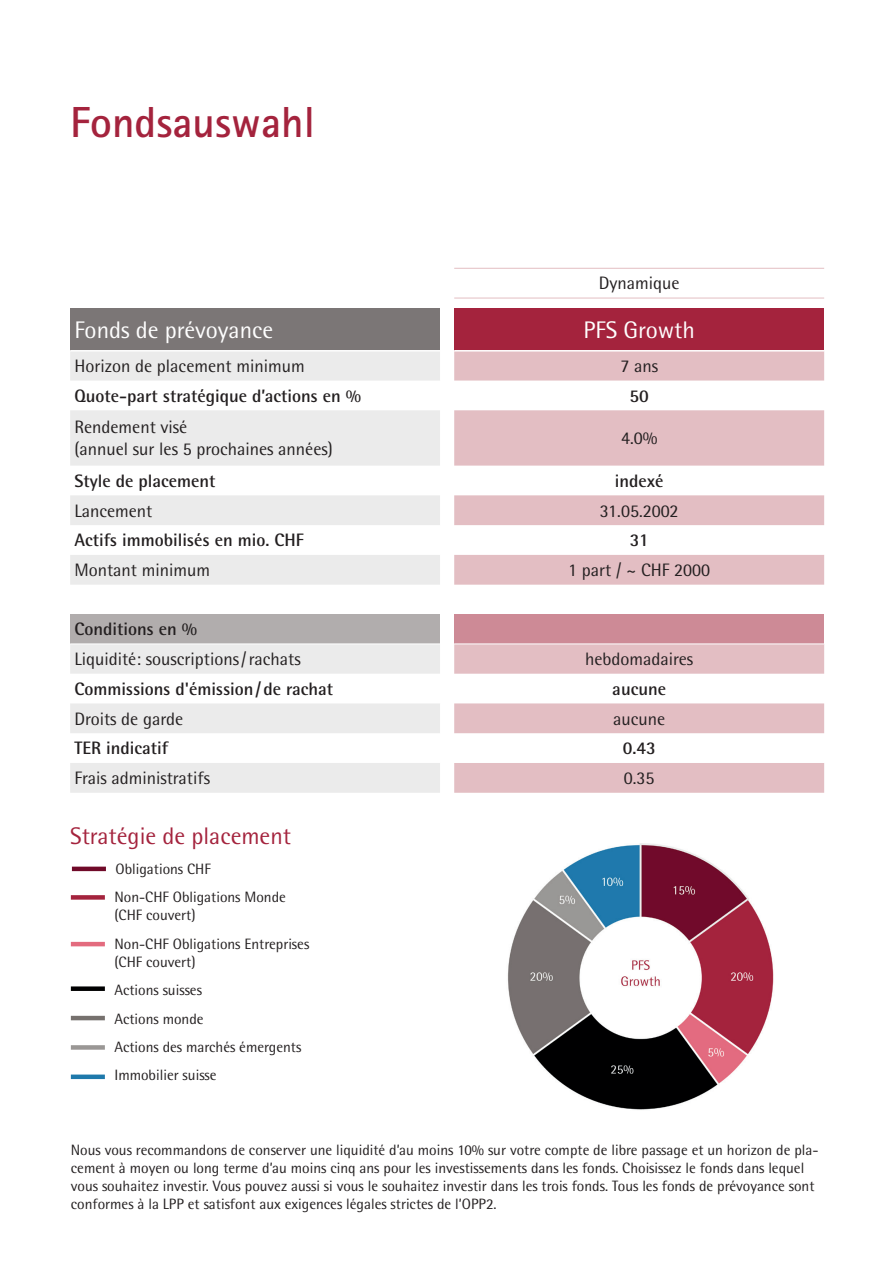
<style>
.page{position:relative;width:893px;height:1263px;background:#fff}
.page>*{position:absolute;margin:0;border:0;box-sizing:border-box;transform-origin:0 0}
.t1{font:700 43.5px "Rotis Sans Serif Std";color:#a4233d}
.t2{font:24px "Rotis Semi Sans Pro";color:#fff}
.t3{font:24px "Rotis Semi Sans Pro";color:#a4233d}
.t4{font:18px/21.6px "Rotis Semi Sans Pro";color:#231f20}
.t5{font:700 18px "Rotis Semi Sans Pro";color:#231f20}
.t6{font:15px/18px "Rotis Semi Sans Pro";color:#231f20}
</style>
<div class="page">
<div style="left:70px;top:309px;width:370px;height:42px;background:#7b7676"></div>
<div style="left:454px;top:309px;width:370px;height:42px;background:#a4233d"></div>
<svg style="left:70px;top:352px;width:370px;height:441px;fill:#ebebeb"></svg>
<svg style="left:454px;top:351px;width:370px;height:442px;fill:#e3bec3"></svg>
<div style="left:70px;top:614px;width:370px;height:30px;background:#b1adad"></div>
<div style="left:454px;top:614px;width:370px;height:30px;background:#cd8a96"></div>
<hr style="left:70px;top:350px;width:370px;height:1px;background:#fff">
<hr style="left:454px;top:350px;width:370px;height:1px;background:#fff">
<hr style="left:70px;top:643px;width:370px;height:1px;background:#fff">
<hr style="left:454px;top:643px;width:370px;height:1px;background:#fff">
<hr style="left:454px;top:268px;width:370px;height:1px;background:#e3bec3">
<hr style="left:454px;top:298px;width:370px;height:1px;background:#e3bec3">
<img style="left:507px;top:843px;width:267px;height:267px">
<hr style="left:72px;top:867px;width:34px;height:4px;background:#700a29">
<div style="left:71px;top:895px;width:34px;height:5px;background:#a4233d"></div>
<hr style="left:71px;top:1016px;width:34px;height:4px;background:#76716e">
<div style="left:71px;top:1045px;width:34px;height:5px;background:#9a9795"></div>
<div style="left:71px;top:1074px;width:34px;height:5px;background:#1e79ab"></div>
<div style="left:71px;top:986px;width:34px;height:5px;background:#000001"></div>
<hr style="left:71px;top:942px;width:34px;height:4px;background:#e36b7e">
<h1 class="t1" style="left:70px;top:95px;width:246px">Fondsauswahl</h1>
<p class="t4" style="left:599px;top:273px;width:82px">Dynamique</p>
<h2 class="t2" style="left:74px;top:316px;width:200px">Fonds de prévoyance</h2>
<h2 class="t2" style="left:583px;top:316px;width:113px">PFS Growth</h2>
<p class="t4" style="left:74px;top:355px;width:232px">Horizon de placement minimum</p>
<p class="t4" style="left:620px;top:355px;width:39px">7 ans</p>
<p class="t5" style="left:74px;top:385px;width:288px">Quote-part stratégique d’actions en %</p>
<p class="t5" style="left:629px;top:385px;width:21px">50</p>
<p class="t4" style="left:74px;top:417px;width:260px">Rendement visé<br>(annuel sur les 5 prochaines années)</p>
<p class="t4" style="left:621px;top:427px;width:38px">4.0%</p>
<p class="t5" style="left:74px;top:470px;width:143px">Style de placement</p>
<p class="t5" style="left:615px;top:470px;width:50px">indexé</p>
<p class="t4" style="left:74px;top:500px;width:80px">Lancement</p>
<p class="t4" style="left:600px;top:500px;width:80px">31.05.2002</p>
<p class="t5" style="left:74px;top:529px;width:231px">Actifs immobilisés en mio. CHF</p>
<p class="t5" style="left:630px;top:529px;width:20px">31</p>
<p class="t4" style="left:74px;top:559px;width:137px">Montant minimum</p>
<p class="t4" style="left:568px;top:559px;width:144px">1 part / ~ CHF 2000</p>
<p class="t5" style="left:74px;top:618px;width:124px">Conditions en %</p>
<p class="t4" style="left:74px;top:648px;width:228px">Liquidité: souscriptions/rachats</p>
<p class="t4" style="left:585px;top:648px;width:110px">hebdomadaires</p>
<p class="t5" style="left:74px;top:678px;width:260px">Commissions d'émission/de rachat</p>
<p class="t5" style="left:612px;top:678px;width:55px">aucune</p>
<p class="t4" style="left:74px;top:708px;width:110px">Droits de garde</p>
<p class="t4" style="left:613px;top:708px;width:54px">aucune</p>
<p class="t5" style="left:74px;top:737px;width:95px">TER indicatif</p>
<p class="t5" style="left:623px;top:737px;width:34px">0.43</p>
<p class="t4" style="left:74px;top:767px;width:137px">Frais administratifs</p>
<p class="t4" style="left:624px;top:767px;width:32px">0.35</p>
<h2 class="t3" style="left:70px;top:822px;width:222px">Stratégie de placement</h2>
<p class="t6" style="left:114px;top:855px;width:173px;line-height:28.3px">Obligations CHF<br>Non-CHF Obligations Monde</p>
<p class="t6" style="left:114px;top:906px;width:83px">(CHF couvert)</p>
<p class="t6" style="left:114px;top:935px;width:196px">Non-CHF Obligations Entreprises (CHF couvert)</p>
<p class="t6" style="left:114px;top:981px;width:89px">Actions suisses</p>
<p class="t6" style="left:114px;top:1004px;width:188px;line-height:28.3px">Actions monde<br>Actions des marchés émergents<br>Immobilier suisse</p>
<p class="t6" style="left:71px;top:1141px;width:749px">Nous vous recommandons de conserver une liquidité d’au moins 10% sur votre compte de libre passage et un horizon de pla&shy;cement à moyen ou long terme d’au moins cinq ans pour les investissements dans les fonds. Choisissez le fonds dans lequel vous souhaitez investir. Vous pouvez aussi si vous le souhaitez investir dans les trois fonds. Tous les fonds de prévoyance sont conformes à la LPP et satisfont aux exigences légales strictes de l’OPP2.</p>
</div>
